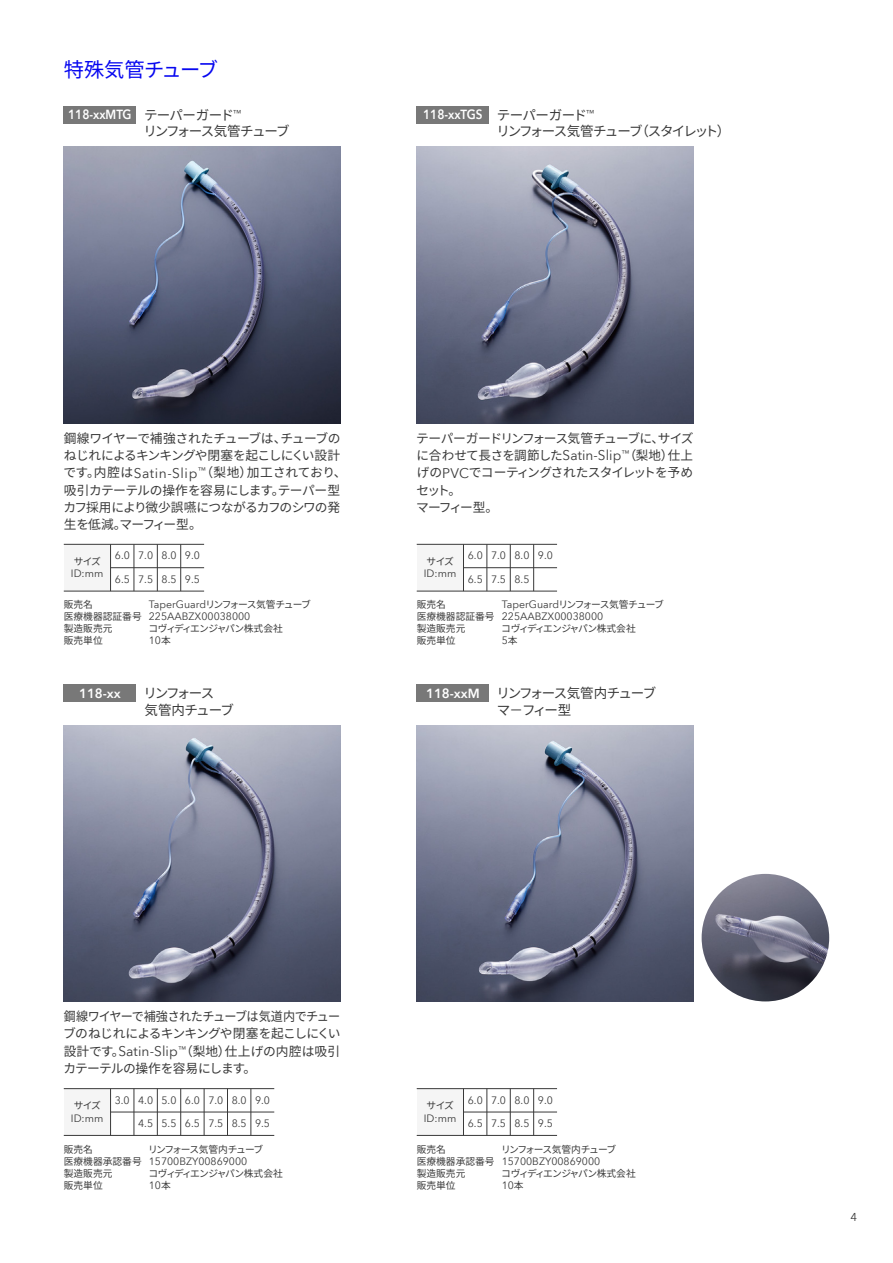
<style>
.page{position:relative;width:893px;height:1263px;background:#fff}
.page>*{position:absolute;margin:0;border:0;box-sizing:border-box;transform-origin:0 0}
.t1{font:20.25px "Noto Sans JP";letter-spacing:-.035em;color:#0707f0}
.t2{font:13.5px/16.5px "Noto Sans JP";letter-spacing:-.115em;color:#393939}
.t3{font:600 12.9px "Avenir Next World";color:#fff;scale:.9 1}
.t4{font:600 12.9px "Avenir Next World";color:#fff}
.t5{font:12.75px/17.2px "Noto Sans JP";letter-spacing:-.045em;color:#393939}
.t6{font:12.75px/17.2px "Noto Sans JP";letter-spacing:-.045em;color:#393939;text-align:justify;scale:.95 1}
.t7{font:12.75px/17.2px "Noto Sans JP";letter-spacing:-.065em;color:#393939}
.t8{font:11.4px "Avenir Next World";color:#393939}
.t9{font:10.5px "Avenir Next World";color:#393939}
.t10{font:9.75px "Noto Sans JP";letter-spacing:-.055em;color:#393939}
.t11{font:9.75px "Noto Sans JP";letter-spacing:-.115em;color:#393939}
.t12{font:9.75px "Noto Sans JP";letter-spacing:-.11em;color:#393939}
.s1{font-family:"Noto Sans JP";font-weight:400;font-size:13.5px;color:#393939}
.s2{font-family:"Avenir Next World";font-size:13.8px}
.s3{font-family:"Avenir Next World";font-size:10.5px}
.s4{font-family:"Noto Sans JP";font-size:9.75px}
</style>
<div class="page">
<div style="left:64px;top:106px;width:72px;height:17px;background:#787878"></div>
<div style="left:417px;top:106px;width:72px;height:17px;background:#787878"></div>
<div style="left:64px;top:544px;width:47px;height:47px;background:#f5f5f5"></div>
<hr style="left:64px;top:544px;width:140px;height:1px;background:#393939">
<hr style="left:64px;top:591px;width:140px;height:1px;background:#393939">
<hr style="left:111px;top:567px;width:93px;height:1px;background:#393939">
<hr style="left:110px;top:544px;width:1px;height:47px;background:#393939">
<hr style="left:134px;top:544px;width:1px;height:47px;background:#393939">
<hr style="left:157px;top:544px;width:1px;height:47px;background:#393939">
<hr style="left:180px;top:544px;width:1px;height:47px;background:#393939">
<div style="left:417px;top:544px;width:46px;height:47px;background:#f5f5f5"></div>
<hr style="left:417px;top:544px;width:140px;height:1px;background:#393939">
<hr style="left:417px;top:591px;width:140px;height:1px;background:#393939">
<hr style="left:463px;top:567px;width:94px;height:1px;background:#393939">
<hr style="left:463px;top:544px;width:1px;height:47px;background:#393939">
<hr style="left:487px;top:544px;width:1px;height:47px;background:#393939">
<hr style="left:510px;top:544px;width:1px;height:47px;background:#393939">
<hr style="left:533px;top:544px;width:1px;height:47px;background:#393939">
<div style="left:417px;top:1089px;width:46px;height:46px;background:#f5f5f5"></div>
<hr style="left:417px;top:1088px;width:140px;height:1px;background:#393939">
<hr style="left:417px;top:1135px;width:140px;height:1px;background:#393939">
<hr style="left:463px;top:1112px;width:94px;height:1px;background:#393939">
<hr style="left:463px;top:1089px;width:1px;height:46px;background:#393939">
<hr style="left:487px;top:1089px;width:1px;height:46px;background:#393939">
<hr style="left:510px;top:1089px;width:1px;height:46px;background:#393939">
<hr style="left:533px;top:1089px;width:1px;height:46px;background:#393939">
<div style="left:64px;top:685px;width:72px;height:17px;background:#787878"></div>
<div style="left:417px;top:685px;width:72px;height:17px;background:#787878"></div>
<img style="left:417px;top:147px;width:276px;height:276px">
<img style="left:64px;top:147px;width:276px;height:276px">
<img style="left:417px;top:725px;width:276px;height:276px">
<img style="left:64px;top:725px;width:276px;height:276px">
<div style="left:64px;top:1089px;width:47px;height:46px;background:#f5f5f5"></div>
<hr style="left:64px;top:1088px;width:210px;height:1px;background:#393939">
<hr style="left:64px;top:1135px;width:210px;height:1px;background:#393939">
<hr style="left:111px;top:1112px;width:163px;height:1px;background:#393939">
<hr style="left:110px;top:1089px;width:1px;height:46px;background:#393939">
<hr style="left:157px;top:1089px;width:1px;height:46px;background:#393939">
<hr style="left:134px;top:1089px;width:1px;height:46px;background:#393939">
<hr style="left:180px;top:1089px;width:1px;height:46px;background:#393939">
<hr style="left:204px;top:1089px;width:1px;height:46px;background:#393939">
<hr style="left:227px;top:1089px;width:1px;height:46px;background:#393939">
<hr style="left:251px;top:1089px;width:1px;height:46px;background:#393939">
<img style="left:702px;top:874px;width:127px;height:127px;border-radius:64px">
<h1 class="t1" style="left:64px;top:59px;width:156px">特殊気管チューブ</h1>
<p class="t3" style="left:68px;top:107px;width:194px">118-xxMTG <span class="s1">テーパーガード</span><sup>™</sup></p>
<p class="t2" style="left:144px;top:123px;width:148px">リンフォース気管チューブ</p>
<p class="t3" style="left:423px;top:107px;width:192px">118-xxTGS <span class="s1">テーパーガード</span><sup>™</sup></p>
<p class="t2" style="left:497px;top:123px;width:235px">リンフォース気管チューブ（スタイレット）</p>
<p class="t5" style="left:63px;top:430px;width:285px">鋼線ワイヤーで補強されたチューブは、チューブのねじれによるキンキングや閉塞を起こしにくい設計です。内腔は<span class="s2">Satin-Slip</span><sup>™</sup>（梨地）加工されており、吸引カテーテルの操作を容易にします。テーパー型カフ採用により微少誤嚥につながるカフのシワの発生を低減。マーフィー型。</p>
<p class="t7" style="left:416px;top:430px;width:279px">テーパーガードリンフォース気管チューブに、サイズに合わせて長さを調節した<span class="s2">Satin-Slip</span><sup>™</sup>（梨地）仕上げの<span class="s2">PVC</span>でコーティングされたスタイレットを予めセット。<br>マーフィー型。</p>
<p class="t9" style="left:115px;top:547px;width:16px">6.0</p>
<p class="t9" style="left:115px;top:571px;width:16px">6.5</p>
<p class="t9" style="left:138px;top:547px;width:16px">7.0</p>
<p class="t9" style="left:138px;top:571px;width:16px">7.5</p>
<p class="t9" style="left:162px;top:547px;width:16px">8.0</p>
<p class="t9" style="left:162px;top:571px;width:16px">8.5</p>
<p class="t9" style="left:185px;top:547px;width:16px">9.0</p>
<p class="t9" style="left:185px;top:571px;width:16px">9.5</p>
<p class="t10" style="left:74px;top:556px;width:29px">サイズ</p>
<p class="t9" style="left:71px;top:565px;width:34px">ID:mm</p>
<p class="t10" style="left:64px;top:599px;width:31px">販売名</p>
<p class="t11" style="left:149px;top:599px;width:164px"><span class="s3">TaperGuard</span>リンフォース気管チューブ</p>
<p class="t9" style="left:64px;top:608px;width:188px"><span class="s4">医療機器認証番号</span> 225AABZX00038000</p>
<p class="t10" style="left:64px;top:623px;width:50px">製造販売元</p>
<p class="t10" style="left:148px;top:623px;width:136px">コヴィディエンジャパン株式会社</p>
<p class="t10" style="left:64px;top:635px;width:40px">販売単位</p>
<p class="t9" style="left:149px;top:632px;width:23px">10<span class="s4">本</span></p>
<p class="t9" style="left:468px;top:547px;width:16px">6.0</p>
<p class="t9" style="left:468px;top:571px;width:16px">6.5</p>
<p class="t9" style="left:491px;top:547px;width:16px">7.0</p>
<p class="t9" style="left:491px;top:571px;width:16px">7.5</p>
<p class="t9" style="left:514px;top:547px;width:16px">8.0</p>
<p class="t9" style="left:514px;top:571px;width:16px">8.5</p>
<p class="t9" style="left:538px;top:547px;width:16px">9.0</p>
<p class="t10" style="left:427px;top:556px;width:29px">サイズ</p>
<p class="t9" style="left:424px;top:565px;width:34px">ID:mm</p>
<p class="t10" style="left:417px;top:599px;width:31px">販売名</p>
<p class="t11" style="left:502px;top:599px;width:164px"><span class="s3">TaperGuard</span>リンフォース気管チューブ</p>
<p class="t9" style="left:417px;top:608px;width:188px"><span class="s4">医療機器認証番号</span> 225AABZX00038000</p>
<p class="t10" style="left:417px;top:623px;width:50px">製造販売元</p>
<p class="t10" style="left:501px;top:623px;width:136px">コヴィディエンジャパン株式会社</p>
<p class="t10" style="left:417px;top:635px;width:40px">販売単位</p>
<p class="t9" style="left:502px;top:632px;width:17px">5<span class="s4">本</span></p>
<p class="t4" style="left:79px;top:685px;width:43px">118-xx</p>
<p class="t2" style="left:144px;top:685px;width:92px">リンフォース<br>気管内チューブ</p>
<p class="t4" style="left:426px;top:685px;width:55px">118-xxM</p>
<p class="t2" style="left:497px;top:685px;width:161px">リンフォース気管内チューブマ－フィー型</p>
<p class="t6" style="left:63px;top:1008px;width:294px">鋼線ワイヤーで補強されたチューブは気道内でチューブのねじれによるキンキングや閉塞を起こしにくい設計です。<span class="s2">Satin-Slip</span><sup>™</sup>（梨地）仕上げの内腔は吸引カテーテルの操作を容易にします。</p>
<p class="t9" style="left:115px;top:1092px;width:40px">3.0 4.0</p>
<p class="t9" style="left:138px;top:1115px;width:16px">4.5</p>
<p class="t9" style="left:162px;top:1092px;width:16px">5.0</p>
<p class="t9" style="left:162px;top:1115px;width:16px">5.5</p>
<p class="t9" style="left:185px;top:1092px;width:16px">6.0</p>
<p class="t9" style="left:185px;top:1115px;width:16px">6.5</p>
<p class="t9" style="left:208px;top:1092px;width:16px">7.0</p>
<p class="t9" style="left:208px;top:1115px;width:16px">7.5</p>
<p class="t9" style="left:232px;top:1092px;width:16px">8.0</p>
<p class="t9" style="left:232px;top:1115px;width:16px">8.5</p>
<p class="t9" style="left:255px;top:1092px;width:16px">9.0</p>
<p class="t9" style="left:255px;top:1115px;width:16px">9.5</p>
<p class="t10" style="left:74px;top:1100px;width:29px">サイズ</p>
<p class="t9" style="left:71px;top:1109px;width:34px">ID:mm</p>
<p class="t10" style="left:64px;top:1143px;width:31px">販売名</p>
<p class="t12" style="left:148px;top:1143px;width:117px">リンフォース気管内チューブ</p>
<p class="t9" style="left:64px;top:1152px;width:185px"><span class="s4">医療機器承認番号</span> 15700BZY00869000</p>
<p class="t10" style="left:64px;top:1167px;width:50px">製造販売元</p>
<p class="t10" style="left:148px;top:1167px;width:136px">コヴィディエンジャパン株式会社</p>
<p class="t10" style="left:64px;top:1179px;width:40px">販売単位</p>
<p class="t9" style="left:149px;top:1176px;width:23px">10<span class="s4">本</span></p>
<p class="t9" style="left:468px;top:1092px;width:16px">6.0</p>
<p class="t9" style="left:468px;top:1115px;width:16px">6.5</p>
<p class="t9" style="left:491px;top:1092px;width:16px">7.0</p>
<p class="t9" style="left:491px;top:1115px;width:16px">7.5</p>
<p class="t9" style="left:514px;top:1092px;width:16px">8.0</p>
<p class="t9" style="left:514px;top:1115px;width:16px">8.5</p>
<p class="t9" style="left:538px;top:1092px;width:16px">9.0</p>
<p class="t9" style="left:538px;top:1115px;width:16px">9.5</p>
<p class="t10" style="left:427px;top:1100px;width:29px">サイズ</p>
<p class="t9" style="left:424px;top:1109px;width:34px">ID:mm</p>
<p class="t10" style="left:417px;top:1143px;width:31px">販売名</p>
<p class="t12" style="left:501px;top:1143px;width:117px">リンフォース気管内チューブ</p>
<p class="t9" style="left:417px;top:1152px;width:185px"><span class="s4">医療機器承認番号</span> 15700BZY00869000</p>
<p class="t10" style="left:417px;top:1167px;width:50px">製造販売元</p>
<p class="t10" style="left:501px;top:1167px;width:136px">コヴィディエンジャパン株式会社</p>
<p class="t10" style="left:417px;top:1179px;width:40px">販売単位</p>
<p class="t9" style="left:502px;top:1176px;width:23px">10<span class="s4">本</span></p>
<p class="t8" style="left:850px;top:1208px;width:8px">4</p>
</div>
